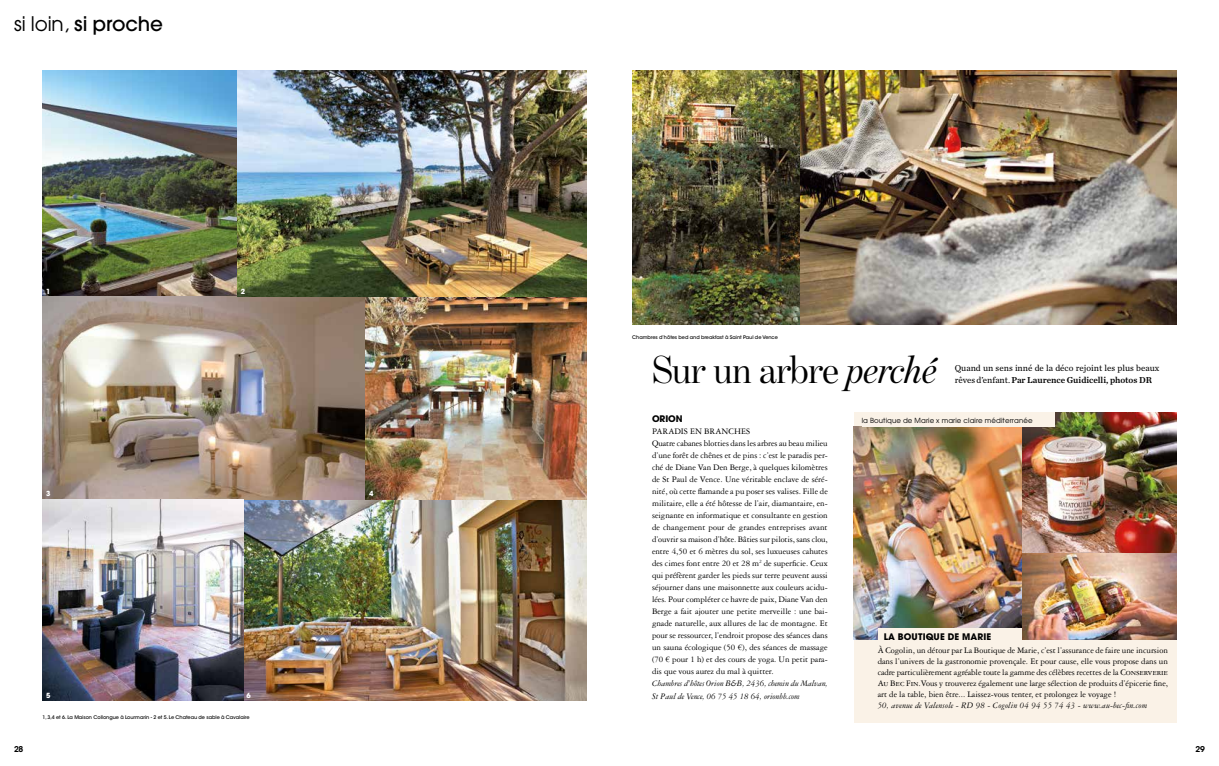
<style>
.page{position:relative;width:1219px;height:766px;background:#fff}
.page>*{position:absolute;margin:0;border:0;box-sizing:border-box;transform-origin:0 0}
.t1{font:39.6px "Benton Mod Disp";letter-spacing:-.005em;color:#000}
.t2{font:500 20px "Avant Garde";letter-spacing:-.005em;color:#000}
.t3{font:9px/12px "Garamond 3 LT Std";color:#000;text-align:justify}
.t4{font:italic 9px/12px "Garamond 3 LT Std";color:#000}
.t5{font:9px "Chronicle Text G2 Semi";letter-spacing:-.005em;color:#000}
.t6{font:9px "Chronicle Text G2";color:#000}
.t7{font:700 9px "Avant Garde";letter-spacing:.015em;color:#000}
.t8{font:600 8px "ITC Avant Garde Std";color:#000}
.t9{font:7px "Avant Garde";letter-spacing:.015em;color:#000}
.t10{font:700 7px "Avant Garde";color:#fff}
.t11{font:500 5px "ITC Avant Garde Std";letter-spacing:-.005em;color:#000}
.s1{font-weight:400}
.s2{font-style:italic}
.s3{font-family:"Chronicle Text G2"}
</style>
<div class="page">
<div style="left:854px;top:412px;width:322px;height:311px;background:#faf2e7"></div>
<img style="left:1021px;top:412px;width:155px;height:227px">
<img style="left:854px;top:427px;width:167px;height:212px">
<div style="left:878px;top:627px;width:143px;height:20px;background:#faf2e7"></div>
<div style="left:862px;top:412px;width:192px;height:15px;background:#faf2e7"></div>
<img style="left:632px;top:71px;width:544px;height:254px">
<img style="left:43px;top:71px;width:544px;height:629px">
<h2 class="t2" style="left:14px;top:11px;width:150px"><span class="s1">si loin,</span> si proche</h2>
<p class="t10" style="left:46px;top:286px;width:6px">1</p>
<p class="t10" style="left:241px;top:286px;width:6px">2</p>
<p class="t10" style="left:46px;top:489px;width:6px">3</p>
<p class="t10" style="left:369px;top:489px;width:6px">4</p>
<p class="t10" style="left:46px;top:690px;width:6px">5</p>
<p class="t10" style="left:247px;top:690px;width:6px">6</p>
<p class="t11" style="left:43px;top:713px;width:209px">1, 3,4 et 6. La Maison Collongue à Lourmarin - 2 et 5. Le Chateau de sable à Cavalaire</p>
<p class="t11" style="left:632px;top:333px;width:147px">Chambres d’hôtes bed and breakfast à Saint Paul de Vence</p>
<h1 class="t1" style="left:652px;top:348px;width:287px">Sur un arbre <span class="s2">perché</span></h1>
<p class="t6" style="left:955px;top:361px;width:206px">Quand un sens inné de la déco rejoint les plus beaux</p>
<p class="t5" style="left:955px;top:373px;width:199px"><span class="s3">rêves d’enfant.</span> Par Laurence Guidicelli, photos DR</p>
<p class="t7" style="left:652px;top:413px;width:32px">ORION</p>
<p class="t9" style="left:862px;top:415px;width:172px">la Boutique de Marie x marie claire méditerranée</p>
<p class="t3" style="left:652px;top:425px;width:177px;text-align:left">PARADIS EN BRANCHES<br>Quatre cabanes blotties dans les arbres au beau milieu d’une forêt de chênes et de pins : c’est le paradis per&shy;ché de Diane Van Den Berge, à quelques kilomètres de St Paul de Vence. Une véritable enclave de séré&shy;nité, où cette flamande a pu poser ses valises. Fille de militaire, elle a été hôtesse de l’air, diamantaire, en&shy;seignante en informatique et consultante en gestion de changement pour de grandes entreprises avant d’ouvrir sa maison d’hôte. Bâties sur pilotis, sans clou, entre 4,50 et 6 mètres du sol, ses luxueuses cahutes des cimes font entre 20 et 28 m<sup>2</sup> de superficie. Ceux qui préfèrent garder les pieds sur terre peuvent aussi séjourner dans une maisonnette aux couleurs acidu&shy;lées. Pour compléter ce havre de paix, Diane Van den Berge a fait ajouter une petite merveille : une bai&shy;gnade naturelle, aux allures de lac de montagne. Et pour se ressourcer, l’endroit propose des séances dans un sauna écologique (50 €), des séances de massage (70 € pour 1 h) et des cours de yoga. Un petit para&shy;dis que vous aurez du mal à quitter.</p>
<p class="t4" style="left:652px;top:677px;width:177px">Chambres d’hôtes Orion B&amp;B, 2436, chemin du Malvan,<br>St Paul de Vence, 06 75 45 18 64, orionbb.com</p>
<p class="t7" style="left:884px;top:630px;width:109px">LA BOUTIQUE DE MARIE</p>
<p class="t3" style="left:878px;top:645px;width:292px;line-height:10.8px">À Cogolin, un détour par La Boutique de Marie, c’est l’assurance de faire une incursion dans l’univers de la gastronomie provençale. Et pour cause, elle vous propose dans un cadre particulièrement agréable toute la gamme des célèbres recettes de la Conserverie Au Bec Fin.Vous y trouverez également une large sélection de produits d’épicerie fine, art de la table, bien être... Laissez-vous tenter, et prolongez le voyage !</p>
<p class="t4" style="left:878px;top:698px;width:271px">50, avenue de Valensole - RD 98 - Cogolin 04 94 55 74 43 - www.au-bec-fin.com</p>
<p class="t8" style="left:14px;top:743px;width:11px">28</p>
<p class="t8" style="left:1195px;top:743px;width:11px">29</p>
</div>
